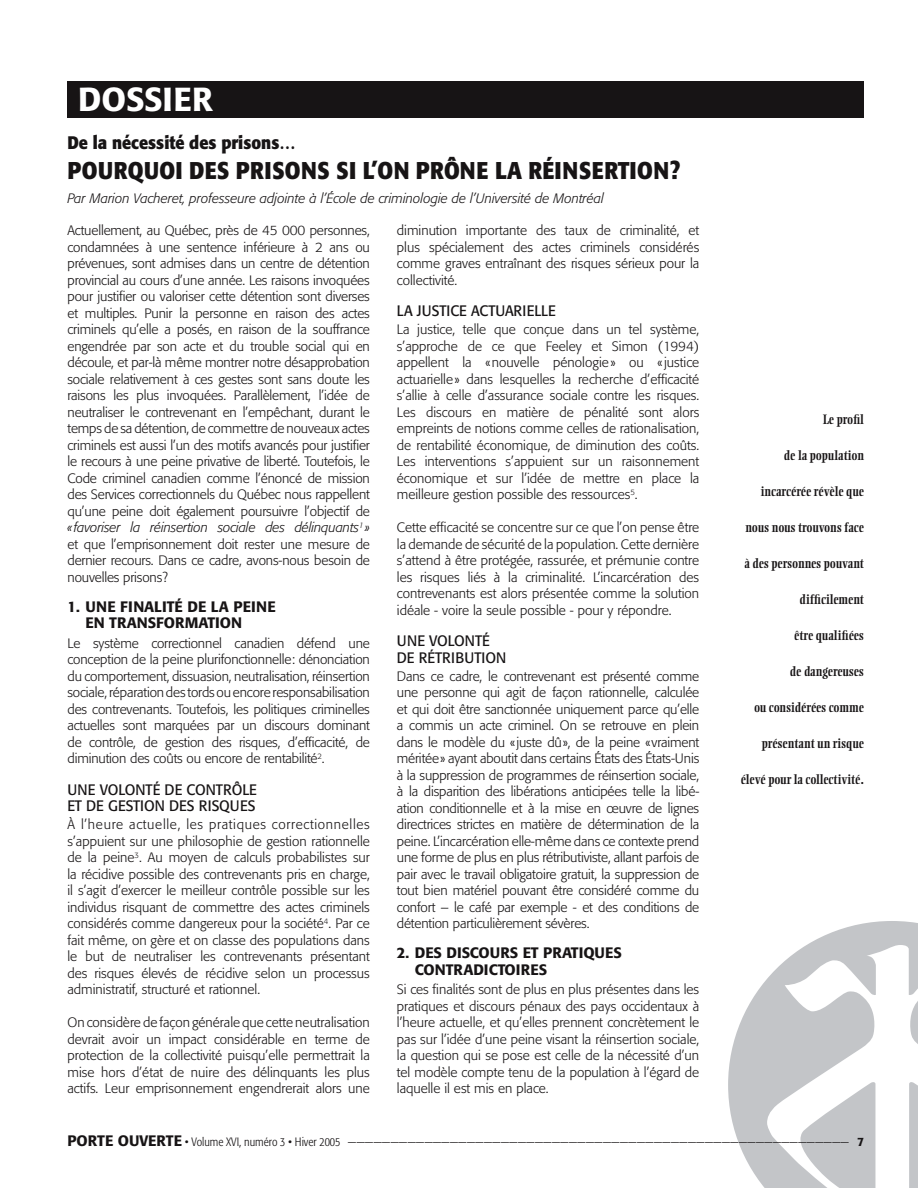
<style>
.page{position:relative;width:918px;height:1188px;background:#fff}
.page>*{position:absolute;margin:0;border:0;box-sizing:border-box;transform-origin:0 0}
.t1{font:500 33px "Formata";color:#fff}
.t2{font:700 24px "Formata";letter-spacing:.02em;color:#171415;scale:.9 1}
.t3{font:700 18px "Formata";color:#171415;scale:.9 1}
.t4{font:15px/16.5px "Formata";color:#171415;scale:.95 1}
.t5{font:500 15px/16.5px "Formata";color:#171415}
.t6{font:300 13.5px/16.5px "Formata";color:#171415;text-align:justify}
.t7{font:700 13.5px "Ellington";color:#171415;scale:.85 1}
.t8{font:italic 300 13.5px "Formata";color:#171415}
.t9{font:300 12px "Formata";color:#171415}
.s1{font-style:italic}
.s2{font-weight:500;font-size:15px}
.s3{font-stretch:condensed}
.s4{font-weight:500}
</style>
<div class="page">
<svg style="left:728px;top:921px;width:190px;height:267px;fill:#c3c5c8"></svg>
<div style="left:68px;top:81px;width:796px;height:36px;background:#171415"></div>
<h1 class="t1" style="left:78px;top:79px;width:136px">DOSSIER</h1>
<h3 class="t3" style="left:68px;top:132px;width:255px">De la nécessité des prisons…</h3>
<h2 class="t2" style="left:68px;top:156px;width:682px">POURQUOI DES PRISONS SI L’ON PRÔNE LA RÉINSERTION ?</h2>
<p class="t8" style="left:68px;top:191px;width:538px">Par Marion Vacheret, professeure adjointe à l’École de criminologie de l’Université de Montréal</p>
<p class="t6" style="left:68px;top:222px;width:304px">Actuellement, au Québec, près de 45 000 personnes, condamnées à une sentence inférieure à 2 ans ou prévenues, sont admises dans un centre de détention provincial au cours d’une année. Les raisons invoquées pour justifier ou valoriser cette détention sont diverses et multiples. Punir la personne en raison des actes criminels qu’elle a posés, en raison de la souffrance engendrée par son acte et du trouble social qui en découle, et par-là même montrer notre désapprobation sociale relativement à ces gestes sont sans doute les raisons les plus invoquées. Parallèlement, l’idée de neutraliser le contrevenant en l’empêchant, durant le temps de sa détention, de commettre de nouveaux actes criminels est aussi l’un des motifs avancés pour justifier le recours à une peine privative de liberté. Toutefois, le Code criminel canadien comme l’énoncé de mission des Services correctionnels du Québec nous rappellent qu’une peine doit également poursuivre l’objectif de <span class="s1">« favoriser la réinsertion sociale des délinquants</span><sup>1</sup> <span class="s1">» </span>et que l’emprisonnement doit rester une mesure de dernier recours. Dans ce cadre, avons-nous besoin de nouvelles prisons ?</p>
<p class="t5" style="left:86px;top:598px;width:192px;text-indent:-18px">1. UNE FINALITÉ DE LA PEINE<br>EN TRANSFORMATION</p>
<p class="t6" style="left:68px;top:635px;width:304px">Le système correctionnel canadien défend une conception de la peine plurifonctionnelle : dénonciation du comportement, dissuasion, neutralisation, réinsertion sociale, réparation des tords ou encore responsabilisation des contrevenants. Toutefois, les politiques criminelles actuelles sont marquées par un discours dominant de contrôle, de gestion des risques, d’efficacité, de diminution des coûts ou encore de rentabilité<sup>2</sup>.</p>
<p class="t4" style="left:67px;top:781px;width:201px">UNE VOLONTÉ DE CONTRÔLE<br>ET DE GESTION DES RISQUES</p>
<p class="t6" style="left:67px;top:816px;width:304px">À l’heure actuelle, les pratiques correctionnelles s’appuient sur une philosophie de gestion rationnelle de la peine<sup>3</sup>. Au moyen de calculs probabilistes sur la récidive possible des contrevenants pris en charge, il s’agit d’exercer le meilleur contrôle possible sur les individus risquant de commettre des actes criminels considérés comme dangereux pour la société<sup>4</sup>. Par ce fait même, on gère et on classe des populations dans le but de neutraliser les contrevenants présentant des risques élevés de récidive selon un processus administratif, structuré et rationnel.</p>
<p class="t6" style="left:67px;top:1014px;width:304px">On considère de façon générale que cette neutralisation devrait avoir un impact considérable en terme de protection de la collectivité puisqu’elle permettrait la mise hors d’état de nuire des délinquants les plus actifs. Leur emprisonnement engendrerait alors une</p>
<p class="t6" style="left:397px;top:222px;width:304px">diminution importante des taux de criminalité, et plus spécialement des actes criminels considérés comme graves entraînant des risques sérieux pour la collectivité.</p>
<p class="t4" style="left:397px;top:303px;width:169px">LA JUSTICE ACTUARIELLE</p>
<p class="t6" style="left:397px;top:321px;width:304px">La justice, telle que conçue dans un tel système, s’approche de ce que Feeley et Simon (1994) appellent la « nouvelle pénologie » ou « justice actuarielle » dans lesquelles la recherche d’efficacité s’allie à celle d’assurance sociale contre les risques.<br>Les discours en matière de pénalité sont alors empreints de notions comme celles de rationalisation, de rentabilité économique, de diminution des coûts.<br>Les interventions s’appuient sur un raisonnement économique et sur l’idée de mettre en place la meilleure gestion possible des ressources<sup>5</sup>.</p>
<p class="t6" style="left:397px;top:519px;width:304px">Cette efficacité se concentre sur ce que l’on pense être la demande de sécurité de la population. Cette dernière s’attend à être protégée, rassurée, et prémunie contre les risques liés à la criminalité. L’incarcération des contrevenants est alors présentée comme la solution idéale - voire la seule possible - pour y répondre.</p>
<p class="t4" style="left:397px;top:633px;width:117px">UNE VOLONTÉ<br>DE RÉTRIBUTION</p>
<p class="t6" style="left:397px;top:668px;width:304px">Dans ce cadre, le contrevenant est présenté comme une personne qui agit de façon rationnelle, calculée et qui doit être sanctionnée uniquement parce qu’elle a commis un acte criminel. On se retrouve en plein dans le modèle du « juste dû », de la peine « vraiment méritée » ayant aboutit dans certains États des États-Unis à la suppression de programmes de réinsertion sociale, à la disparition des libérations anticipées telle la libé&shy;ation conditionnelle et à la mise en œuvre de lignes directrices strictes en matière de détermination de la peine. L’incarcération elle-même dans ce contexte prend une forme de plus en plus rétributiviste, allant parfois de pair avec le travail obligatoire gratuit, la suppression de tout bien matériel pouvant être considéré comme du confort – le café par exemple - et des conditions de détention particulièrement sévères.</p>
<p class="t5" style="left:415px;top:944px;width:208px;text-indent:-18px">2. DES DISCOURS ET PRATIQUES<br>CONTRADICTOIRES</p>
<p class="t6" style="left:397px;top:981px;width:304px">Si ces finalités sont de plus en plus présentes dans les pratiques et discours pénaux des pays occidentaux à l’heure actuelle, et qu’elles prennent concrètement le pas sur l’idée d’une peine visant la réinsertion sociale, la question qui se pose est celle de la nécessité d’un tel modèle compte tenu de la population à l’égard de laquelle il est mis en place.</p>
<p class="t7" style="left:823px;top:411px;width:50px">Le profil</p>
<p class="t7" style="left:784px;top:447px;width:96px">de la population</p>
<p class="t7" style="left:761px;top:483px;width:123px">incarcérée révèle que</p>
<p class="t7" style="left:745px;top:519px;width:141px">nous nous trouvons face</p>
<p class="t7" style="left:745px;top:555px;width:142px">à des personnes pouvant</p>
<p class="t7" style="left:800px;top:591px;width:77px">difficilement</p>
<p class="t7" style="left:794px;top:627px;width:84px">être qualifiées</p>
<p class="t7" style="left:790px;top:663px;width:89px">de dangereuses</p>
<p class="t7" style="left:754px;top:699px;width:131px">ou considérées comme</p>
<p class="t7" style="left:762px;top:735px;width:122px">présentant un risque</p>
<p class="t7" style="left:741px;top:771px;width:147px">élevé pour la collectivité.</p>
<p class="t9" style="left:68px;top:1135px;width:798px"><span class="s2">PORTE OUVERTE</span> <span class="s3">• Volume XVI, numéro 3 • Hiver 2005</span> ——————————————————————————————————————————————————————————— <span class="s4">7</span></p>
</div>
